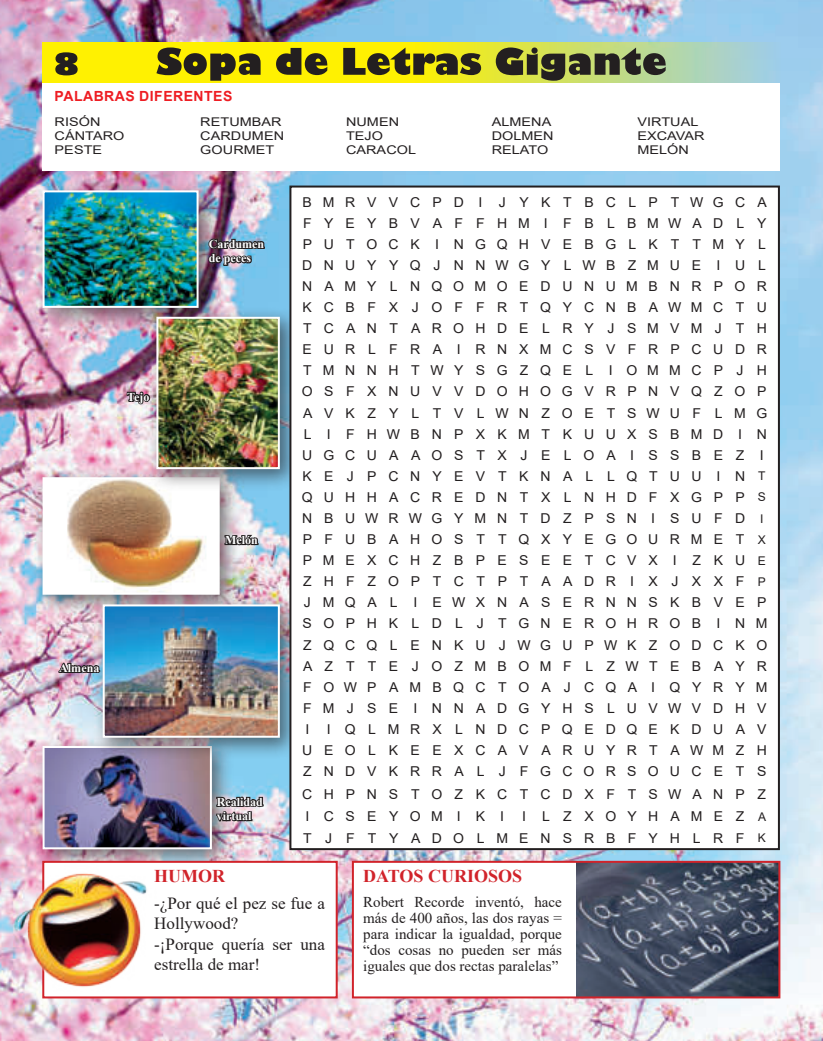
<style>
.page{position:relative;width:823px;height:1041px;background:#fff}
.page>*{position:absolute;margin:0;border:0;box-sizing:border-box;transform-origin:0 0}
.t1{font:700 18px "Times New Roman";color:#d1232a}
.t2{font:17px/20.4px "Times New Roman";color:#231f20}
.t3{font:15px/16px "Times New Roman";color:#231f20;text-align:justify}
.t4{font:700 14px "Arial";letter-spacing:.035em;color:#ee1d23}
.t5{font:13.6px/21.1px "Arial";letter-spacing:.855em;color:#231f20}
.t6{font:12px/14px "Arial";letter-spacing:.005em;color:#231f20;scale:1.2 1}
.t7{font:700 12px/14.4px "Times New Roman";color:#fff}
.s1{font-size:12px}
</style>
<div class="page">
<img style="left:0;top:0;width:822px;height:1040px">
<svg style="left:42px;top:43px;width:738px;height:40px;background:#d8e259"></svg>
<svg style="left:55px;top:52px;width:23px;height:23px"></svg>
<svg style="left:156px;top:47px;width:509px;height:34px;background:#928f23"></svg>
<div style="left:43px;top:83px;width:736px;height:88px;background:#fff"></div>
<div style="left:33px;top:736px;width:200px;height:135px;background:#231f20;opacity:.6"></div>
<img style="left:46px;top:749px;width:163px;height:97px">
<div style="left:43px;top:746px;width:169px;height:103px;border:2px solid #fff"></div>
<div style="left:33px;top:467px;width:208px;height:149px;background:#231f20;opacity:.6"></div>
<img style="left:46px;top:480px;width:170px;height:111px">
<div style="left:31px;top:179px;width:194px;height:155px;background:#231f20;opacity:.6"></div>
<img style="left:46px;top:193px;width:149px;height:112px">
<div style="left:43px;top:190px;width:155px;height:118px;border:2px solid #fff"></div>
<div style="left:352px;top:861px;width:427px;height:136px;background:#fff"></div>
<img style="left:576px;top:863px;width:201px;height:132px">
<div style="left:351px;top:860px;width:429px;height:138px;border:2px solid #d1232a"></div>
<div style="left:146px;top:307px;width:155px;height:184px;background:#231f20;opacity:.6"></div>
<img style="left:159px;top:320px;width:118px;height:146px">
<div style="left:156px;top:317px;width:124px;height:152px;border:2px solid #fff"></div>
<div style="left:93px;top:594px;width:208px;height:165px;background:#231f20;opacity:.6"></div>
<img style="left:106px;top:607px;width:171px;height:127px">
<div style="left:103px;top:604px;width:177px;height:133px;border:2px solid #fff"></div>
<div style="left:42px;top:860px;width:295px;height:138px;background:#fff;border:2px solid #d1232a"></div>
<img style="left:7px;top:852px;width:154px;height:154px">
<div style="left:290px;top:186px;width:488px;height:663px;background:#fff"></div>
<div style="left:289px;top:185px;width:490px;height:665px;border:2px solid #231f20"></div>
<svg style="left:223px;top:527px;width:36px;height:35px"></svg>
<svg style="left:57px;top:661px;width:45px;height:21px"></svg>
<svg style="left:215px;top:794px;width:49px;height:29px"></svg>
<svg style="left:207px;top:237px;width:59px;height:30px;background:#5f6a7d"></svg>
<svg style="left:126px;top:386px;width:26px;height:34px"></svg>
<p class="t4" style="left:55px;top:90px;width:179px">PALABRAS DIFERENTES</p>
<p class="t6" style="left:55px;top:116px;width:60px">RISÓN<br>CÁNTARO<br>PESTE</p>
<p class="t6" style="left:200px;top:116px;width:71px">RETUMBAR<br>CARDUMEN<br>GOURMET</p>
<p class="t6" style="left:346px;top:116px;width:60px">NUMEN<br>TEJO<br>CARACOL</p>
<p class="t6" style="left:491px;top:116px;width:53px">ALMENA<br>DOLMEN<br>RELATO</p>
<p class="t6" style="left:637px;top:116px;width:57px">VIRTUAL<br>EXCAVAR<br>MELÓN</p>
<p class="t7" style="left:59px;top:661px;width:41px">Almena</p>
<p class="t7" style="left:127px;top:390px;width:24px">Tejo</p>
<p class="t7" style="left:209px;top:238px;width:57px">Cardumen de peces</p>
<p class="t7" style="left:225px;top:534px;width:34px">Melón</p>
<p class="t7" style="left:217px;top:795px;width:48px">Realidad virtual</p>
<p class="t5" style="left:302px;top:192px;width:467px">BMRVVCPD I JYKTBCLPTWGCA<br>FYEYBVAFFHM I FBLBMWADLY<br>PUTOCK I NGQHVEBGLKTTMYL<br>DNUYYQJNNWGY LWBZMUE I UL<br>NAMY LNQOMOEDUNUMBNRPOR<br>KCBFX JOFFRTQYCNBAWMCTU<br>TCANTAROHDELRYJSMVMJ TH<br>EURLFRA I RNXMCSVFRPCUDR<br>TMNNHTWYSGZQE L I OMMCP J H<br>OSFXNUVVDOHOGVRPNVQZOP<br>AVKZYLTVLWNZOETSWUF LMG<br>L I FHWBNPXKMTKUUXSBMD I N<br>UGCUAAOSTXJELOA I SSBEZ I<br>KEJPCNYEVTKNAL LQTUU I N <span class="s1">T<br></span>QUHHACREDNTX LNHDFXGPP <span class="s1">S<br></span>NBUWRWGYMNTDZPSN I SUFD <span class="s1">I<br></span>PFUBAHOSTTQXYEGOURMET <span class="s1">X<br></span>PMEXCHZBPESEETCVX I ZKU <span class="s1">E<br></span>ZHFZOPTCTPTAADRI XJXXF <span class="s1">P<br></span>JMQAL I EWXNASERNNSKBVEP<br>SOPHK LDL J TGNEROHROB I NM<br>ZQCQLENKUJWGUPWKZODCKO<br>AZTTEJOZMBOMF LZWTEBAYR<br>FOWPAMBQCTOAJCQA I QYRYM<br>FMJSE I NNADGYHSLUVWVDHV<br>I</p>
<p class="t5" style="left:302px;top:719px;width:466px;text-align:justify;text-indent:25px">I QLMRXLNDCPQEDQEKDUAV UEOLKEEXCAVARUYRTAWMZH ZNDVKRRAL J FGCORSOUCETS</p>
<p class="t5" style="left:302px;top:783px;width:465px;line-height:22.8px">CHPNSTOZKCTCDXFTSWANPZ<br>I CSEYOMI K I</p>
<p class="t5" style="left:303px;top:807px;width:464px;text-align:right">I LZXOYHAMEZ <span class="s1">A<br></span>TJFTYADOLMENSRBFYHLRF <span class="s1">K</span></p>
<h1 class="t1" style="left:154px;top:869px;width:72px">HUMOR</h1>
<p class="t2" style="left:154px;top:894px;width:172px">-¿Por qué el pez se fue a<br>Hollywood?<br>-¡Porque quería ser una estrella de mar!</p>
<h1 class="t1" style="left:363px;top:869px;width:160px">DATOS CURIOSOS</h1>
<p class="t3" style="left:363px;top:895px;width:200px">Robert Recorde inventó, hace más de 400 años, las dos rayas = para indicar la igualdad, porque “dos cosas no pueden ser más iguales que dos rectas paralelas”</p>
</div>
